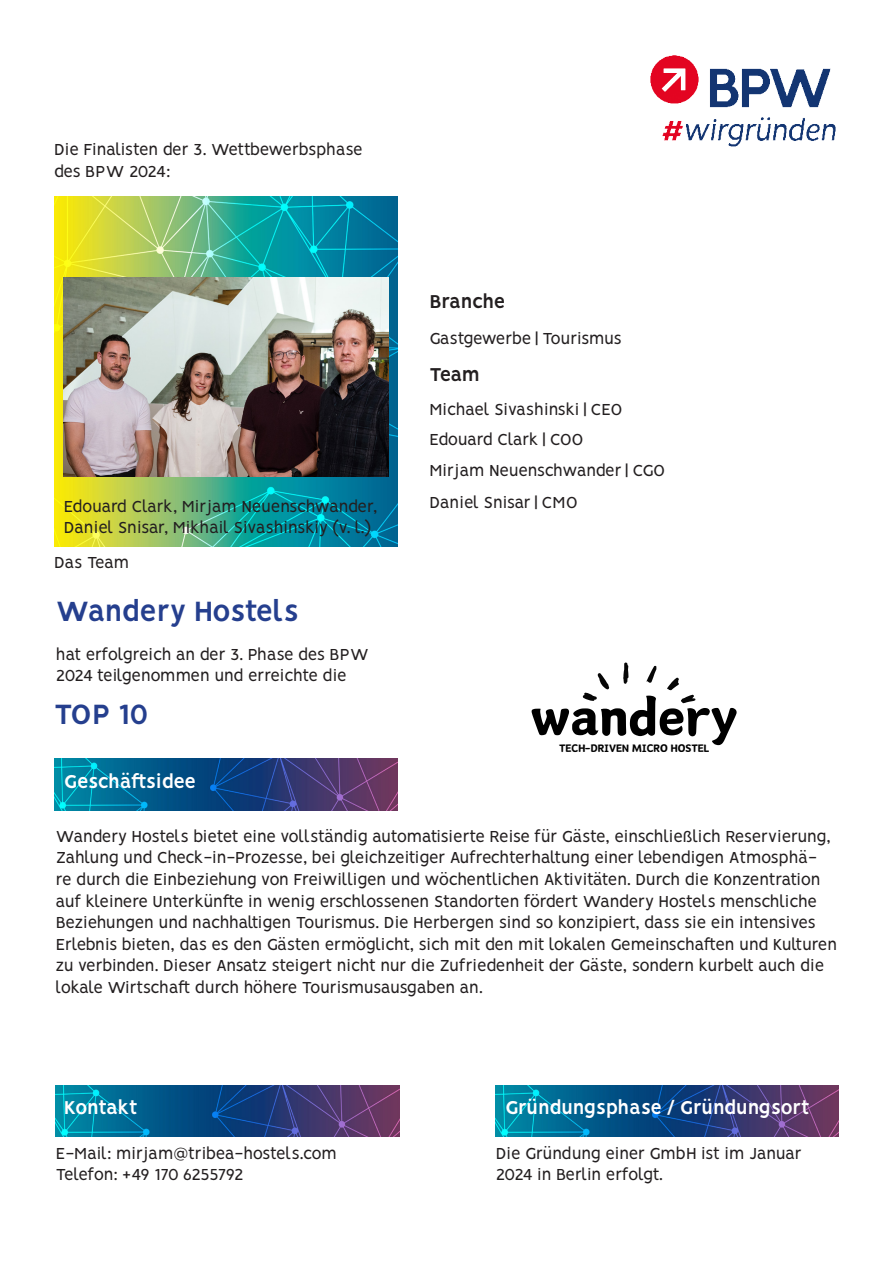
<style>
.page{position:relative;width:893px;height:1263px;background:#fff}
.page>*{position:absolute;margin:0;border:0;box-sizing:border-box;transform-origin:0 0}
.t1{font:61.5px "Canva Wen";color:#000}
.t2{font:700 31.5px "Vision";letter-spacing:-.02em;color:#253f8e}
.t3{font:700 21px "Vision";letter-spacing:-.03em;color:#fff}
.t4{font:700 21px "Vision";letter-spacing:-.03em;color:#231f20}
.t5{font:18px/21.6px "Vision";letter-spacing:-.02em;color:#231f20}
.t6{font:18px/21.6px "Vision";color:#231f20}
.t7{font:18px "Vision";letter-spacing:-.05em;color:#231f20}
.t8{font:12.45px "Canva Wen";color:#000}
</style>
<div class="page">
<img style="left:496px;top:1085px;width:343px;height:52px">
<img style="left:56px;top:1085px;width:343px;height:52px">
<img style="left:54px;top:759px;width:343px;height:51px">
<img style="left:54px;top:197px;width:343px;height:349px">
<img style="left:650px;top:55px;width:186px;height:92px">
<img style="left:64px;top:277px;width:324px;height:200px">
<svg style="left:623px;top:662px;width:5px;height:22px"></svg>
<svg style="left:646px;top:665px;width:11px;height:18px"></svg>
<svg style="left:582px;top:673px;width:28px;height:28px"></svg>
<svg style="left:667px;top:677px;width:29px;height:26px"></svg>
<p class="t5" style="left:54px;top:140px;width:310px">Die Finalisten der 3. Wettbewerbsphase des BPW 2024:</p>
<p class="t5" style="left:64px;top:497px;width:315px">Edouard Clark, Mirjam Neuenschwander,<br>Daniel Snisar, Mikhail Sivashinskiy (v. l.)</p>
<p class="t5" style="left:54px;top:553px;width:77px">Das Team</p>
<p class="t2" style="left:56px;top:592px;width:245px">Wandery Hostels</p>
<p class="t5" style="left:56px;top:645px;width:314px">hat erfolgreich an der 3. Phase des BPW<br>2024 teilgenommen und erreichte die</p>
<p class="t2" style="left:54px;top:695px;width:96px">TOP 10</p>
<p class="t3" style="left:64px;top:769px;width:134px">Geschäftsidee</p>
<p class="t4" style="left:429px;top:289px;width:77px">Branche</p>
<p class="t5" style="left:429px;top:329px;width:194px">Gastgewerbe | Tourismus</p>
<p class="t4" style="left:429px;top:362px;width:52px">Team</p>
<p class="t6" style="left:429px;top:400px;width:195px">Michael Sivashinski | CEO</p>
<p class="t5" style="left:429px;top:430px;width:156px">Edouard Clark | COO</p>
<p class="t5" style="left:429px;top:461px;width:237px">Mirjam Neuenschwander | CGO</p>
<p class="t6" style="left:429px;top:493px;width:150px">Daniel Snisar | CMO</p>
<p class="t1" style="left:530px;top:674px;width:210px">wandery</p>
<p class="t8" style="left:559px;top:740px;width:152px">TECH-DRIVEN MICRO HOSTEL</p>
<p class="t5" style="left:56px;top:827px;width:783px">Wandery Hostels bietet eine vollständig automatisierte Reise für Gäste, einschließlich Reservierung, Zahlung und Check-in-Prozesse, bei gleichzeitiger Aufrechterhaltung einer lebendigen Atmosphä-<br>re durch die Einbeziehung von Freiwilligen und wöchentlichen Aktivitäten. Durch die Konzentration auf kleinere Unterkünfte in wenig erschlossenen Standorten fördert Wandery Hostels menschliche Beziehungen und nachhaltigen Tourismus. Die Herbergen sind so konzipiert, dass sie ein intensives Erlebnis bieten, das es den Gästen ermöglicht, sich mit den mit lokalen Gemeinschaften und Kulturen zu verbinden. Dieser Ansatz steigert nicht nur die Zufriedenheit der Gäste, sondern kurbelt auch die lokale Wirtschaft durch höhere Tourismusausgaben an.</p>
<p class="t3" style="left:64px;top:1095px;width:75px">Kontakt</p>
<p class="t3" style="left:505px;top:1095px;width:306px">Gründungsphase / Gründungsort</p>
<p class="t6" style="left:56px;top:1144px;width:282px">E-Mail: mirjam@tribea-hostels.com</p>
<p class="t7" style="left:56px;top:1164px;width:189px">Telefon: +49 170 6255792</p>
<p class="t6" style="left:496px;top:1144px;width:307px">Die Gründung einer GmbH ist im Januar<br>2024 in Berlin erfolgt.</p>
</div>
